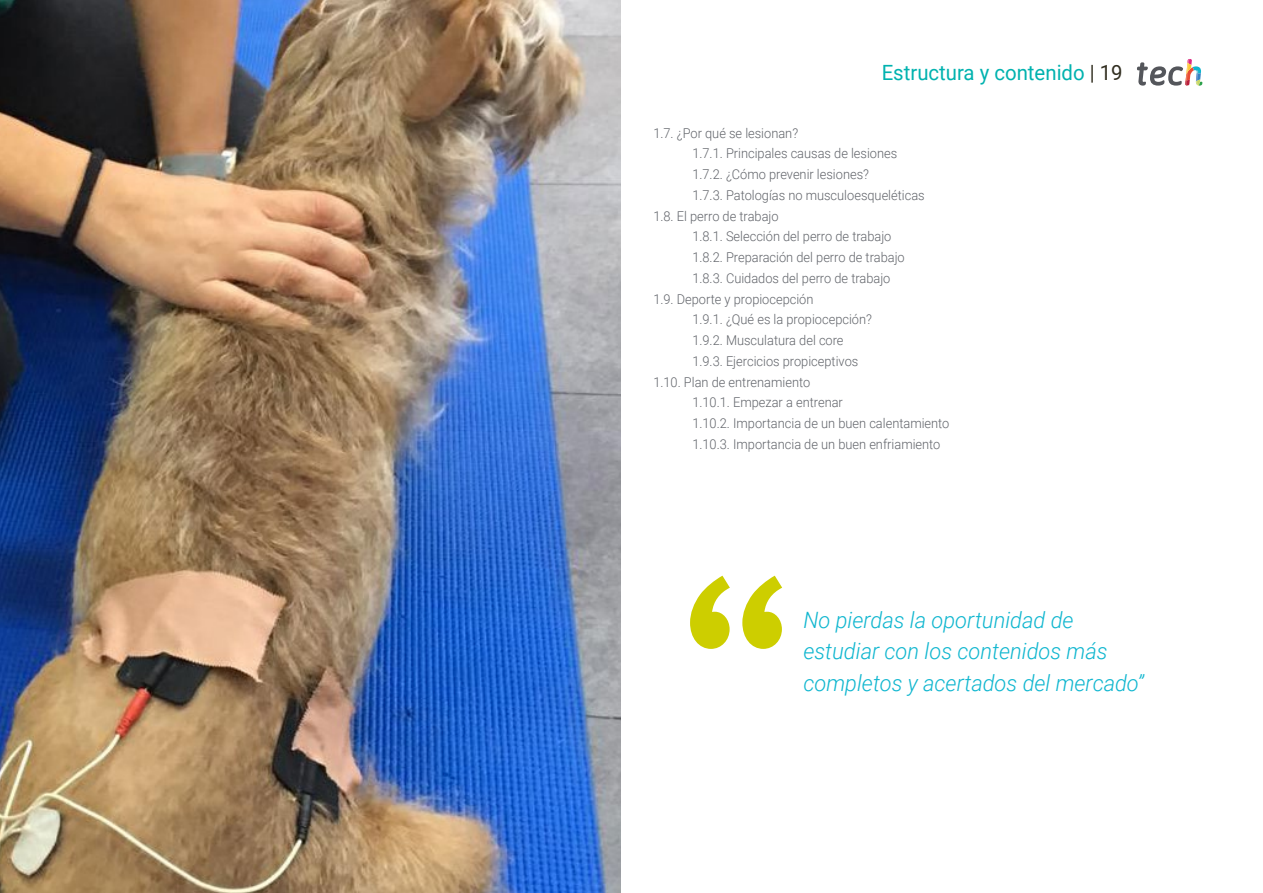
<style>
.page{position:relative;width:1263px;height:893px;background:#fff}
.page>*{position:absolute;margin:0;border:0;box-sizing:border-box;transform-origin:0 0}
.t1{font:italic 300 22.5px/31.5px "Roboto";color:#0fb6cf}
.t2{font:21px "Roboto";color:#00b2af}
.t3{font:300 13.5px "Roboto";color:#61646a;scale:.95 1}
.s1{color:#312e20}
</style>
<div class="page">
<img style="left:0;top:0;width:621px;height:893px">
<svg style="left:1137px;top:59px;width:65px;height:27px"></svg>
<svg style="left:690px;top:576px;width:92px;height:73px"></svg>
<h2 class="t2" style="left:882px;top:57px;width:242px">Estructura y contenido <span class="s1">| 19</span></h2>
<p class="t3" style="left:653px;top:123px;width:154px">1.7. ¿Por qué se lesionan?</p>
<p class="t3" style="left:692px;top:144px;width:217px">1.7.1. Principales causas de lesiones</p>
<p class="t3" style="left:692px;top:165px;width:187px">1.7.2. ¿Cómo prevenir lesiones?</p>
<p class="t3" style="left:692px;top:186px;width:246px">1.7.3. Patologías no musculoesqueléticas</p>
<p class="t3" style="left:653px;top:206px;width:133px">1.8. El perro de trabajo</p>
<p class="t3" style="left:692px;top:227px;width:211px">1.8.1. Selección del perro de trabajo</p>
<p class="t3" style="left:692px;top:248px;width:225px">1.8.2. Preparación del perro de trabajo</p>
<p class="t3" style="left:692px;top:269px;width:210px">1.8.3. Cuidados del perro de trabajo</p>
<p class="t3" style="left:653px;top:289px;width:170px">1.9. Deporte y propiocepción</p>
<p class="t3" style="left:692px;top:310px;width:191px">1.9.1. ¿Qué es la propiocepción?</p>
<p class="t3" style="left:692px;top:331px;width:161px">1.9.2. Musculatura del core</p>
<p class="t3" style="left:692px;top:352px;width:176px">1.9.3. Ejercicios propiceptivos</p>
<p class="t3" style="left:653px;top:372px;width:167px">1.10. Plan de entrenamiento</p>
<p class="t3" style="left:692px;top:393px;width:160px">1.10.1. Empezar a entrenar</p>
<p class="t3" style="left:692px;top:414px;width:272px">1.10.2. Importancia de un buen calentamiento</p>
<p class="t3" style="left:692px;top:435px;width:263px">1.10.3. Importancia de un buen enfriamiento</p>
<h1 class="t1" style="left:803px;top:603px;width:342px">No pierdas la oportunidad de estudiar con los contenidos más completos y acertados del mercado”</h1>
</div>
